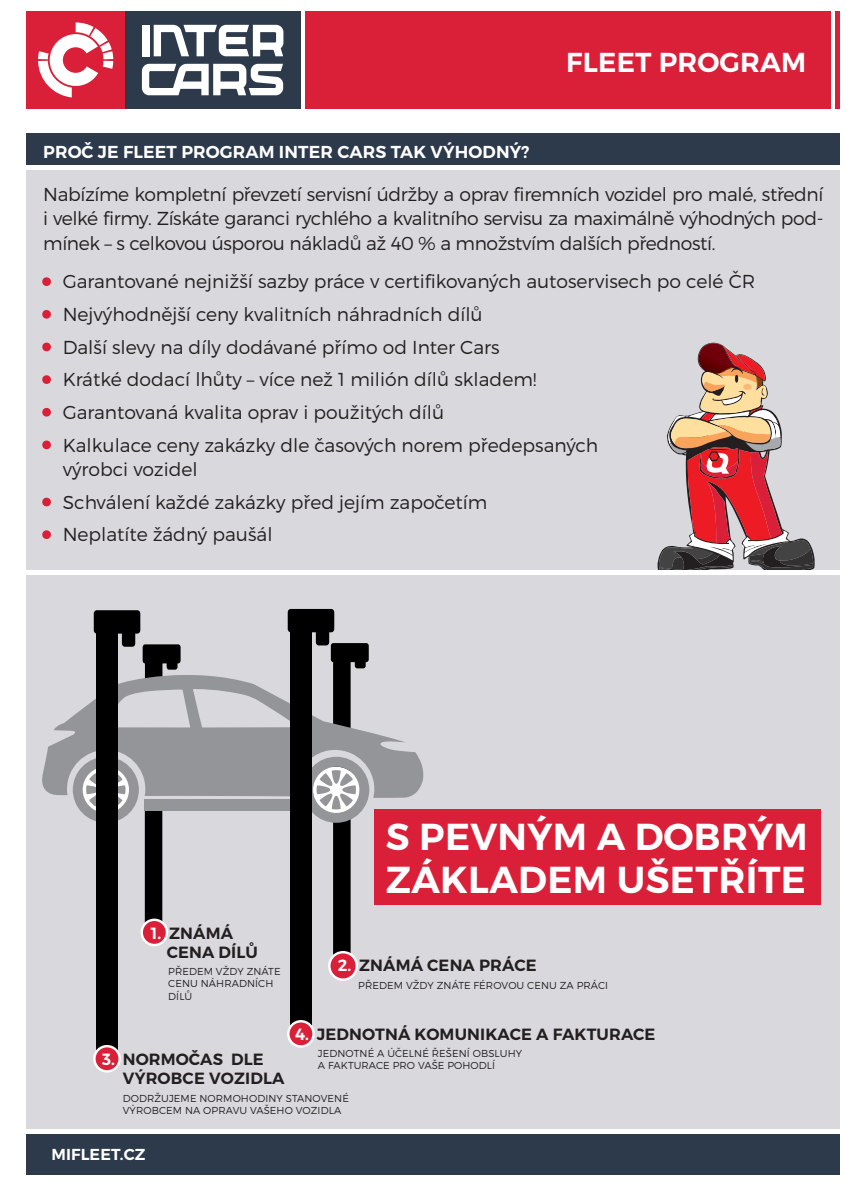
<style>
.page{position:relative;width:853px;height:1192px;background:#fff}
.page>*{position:absolute;margin:0;border:0;box-sizing:border-box;transform-origin:0 0}
.t1{font:600 37.5px/43px "Montserrat";letter-spacing:.01em;color:#fff}
.t2{font:600 27.3px "Montserrat";letter-spacing:.01em;color:#fff}
.t3{font:300 18.75px/24.5px "Montserrat";color:#231f20;text-align:justify}
.t4{font:600 17.25px "Montserrat";letter-spacing:.01em;color:#fff}
.t5{font:600 16.2px/19.5px "Montserrat";letter-spacing:.01em;color:#231f20}
.t6{font:600 15.9px "Montserrat";letter-spacing:.01em;color:#fff}
.t7{font:300 10.05px/12.1px "Montserrat";letter-spacing:.01em;color:#231f20}
.s1{font-weight:900;color:#da2038}
.s2{color:#fff}
</style>
<div class="page">
<div style="left:27px;top:570px;width:812px;height:564px;background:#d9d9dd"></div>
<div style="left:373px;top:809px;width:447px;height:96px;background:#da2038"></div>
<div style="left:27px;top:11px;width:812px;height:98px;background:#da2038"></div>
<svg style="left:831px;top:11px;width:3px;height:98px"></svg>
<div style="left:27px;top:1134px;width:812px;height:40px;background:#2c3a4c"></div>
<div style="left:27px;top:134px;width:812px;height:32px;background:#2c3a4c"></div>
<div style="left:27px;top:166px;width:812px;height:409px;background:#d9d9dd"></div>
<div style="left:2px;top:165px;width:850px;height:5px;background:#fff"></div>
<svg style="left:657px;top:343px;width:157px;height:227px"></svg>
<div style="left:4px;top:1129px;width:848px;height:5px;background:#fff"></div>
<div style="left:14px;top:570px;width:838px;height:5px;background:#fff"></div>
<div style="left:166px;top:647px;width:11px;height:23px;background:#000;border-radius:3px"></div>
<div style="left:143px;top:644px;width:37px;height:19px;background:#000;border-radius:3px"></div>
<svg style="left:145px;top:663px;width:17px;height:3px"></svg>
<div style="left:331px;top:643px;width:37px;height:19px;background:#000;border-radius:3px"></div>
<div style="left:145px;top:799px;width:147px;height:12px;background:#939598"></div>
<svg style="left:42px;top:666px;width:382px;height:132px;fill:#97999c"></svg>
<div style="left:290px;top:628px;width:21px;height:410px;background:#000"></div>
<div style="left:316px;top:617px;width:13px;height:28px;background:#000;border-radius:3px"></div>
<div style="left:287px;top:609px;width:47px;height:23px;background:#000;border-radius:3px"></div>
<div style="left:96px;top:629px;width:21px;height:432px;background:#000"></div>
<div style="left:122px;top:619px;width:13px;height:28px;background:#000;border-radius:3px"></div>
<div style="left:94px;top:610px;width:46px;height:24px;background:#000;border-radius:3px"></div>
<svg style="left:73px;top:730px;width:95px;height:216px"></svg>
<svg style="left:311px;top:657px;width:58px;height:324px"></svg>
<svg style="left:287px;top:1020px;width:27px;height:28px"></svg>
<svg style="left:93px;top:1045px;width:28px;height:28px"></svg>
<svg style="left:300px;top:11px;width:4px;height:98px"></svg>
<div style="left:124px;top:11px;width:176px;height:98px;background:#2c3a4c"></div>
<div style="left:142px;top:25px;width:7px;height:31px;background:#fff"></div>
<svg style="left:142px;top:64px;width:141px;height:31px"></svg>
<svg style="left:154px;top:25px;width:129px;height:31px"></svg>
<svg style="left:38px;top:22px;width:75px;height:75px"></svg>
<p class="t4" style="left:43px;top:145px;width:487px">PROČ JE FLEET PROGRAM INTER CARS TAK VÝHODNÝ?</p>
<h2 class="t2" style="left:566px;top:52px;width:241px">FLEET PROGRAM</h2>
<p class="t3" style="left:43px;top:184px;width:781px">Nabízíme kompletní převzetí servisní údržby a oprav firemních vozidel pro malé, střední i velké firmy. Získáte garanci rychlého a kvalitního servisu za maximálně výhodných pod&shy;mínek – s celkovou úsporou nákladů až 40 % a množstvím dalších předností.</p>
<p class="t3" style="left:43px;top:272px;width:713px"><span class="s1">•</span> Garantované nejnižší sazby práce v certifikovaných autoservisech po celé ČR</p>
<p class="t3" style="left:43px;top:304px;width:441px"><span class="s1">•</span> Nejvýhodnější ceny kvalitních náhradních dílů</p>
<p class="t3" style="left:43px;top:337px;width:458px"><span class="s1">•</span> Další slevy na díly dodávané přímo od Inter Cars</p>
<p class="t3" style="left:43px;top:370px;width:495px"><span class="s1">•</span> Krátké dodací lhůty – více než 1 milión dílů skladem!</p>
<p class="t3" style="left:43px;top:402px;width:402px"><span class="s1">•</span> Garantovaná kvalita oprav i použitých dílů</p>
<p class="t3" style="left:63px;top:435px;width:537px;text-indent:-20px"><span class="s1">•</span> Kalkulace ceny zakázky dle časových norem předepsaných výrobci vozidel</p>
<p class="t3" style="left:43px;top:492px;width:445px"><span class="s1">•</span> Schválení každé zakázky před jejím započetím</p>
<p class="t3" style="left:43px;top:525px;width:231px"><span class="s1">•</span> Neplatíte žádný paušál</p>
<h1 class="t1" style="left:385px;top:819px;width:423px">S PEVNÝM A DOBRÝM<br>ZÁKLADEM UŠETŘÍTE</h1>
<p class="t5" style="left:167px;top:925px;width:93px;text-indent:-16px"><span class="s2">1.</span> ZNÁMÁ<br>CENA DÍLŮ</p>
<p class="t7" style="left:168px;top:967px;width:114px">PŘEDEM VŽDY ZNÁTE<br>CENU NÁHRADNÍCH<br>DÍLŮ</p>
<p class="t5" style="left:337px;top:957px;width:200px"><span class="s2">2.</span> ZNÁMÁ CENA PRÁCE</p>
<p class="t7" style="left:358px;top:980px;width:251px">PŘEDEM VŽDY ZNÁTE FÉROVOU CENU ZA PRÁCI</p>
<p class="t5" style="left:295px;top:1026px;width:362px"><span class="s2">4.</span> JEDNOTNÁ KOMUNIKACE A FAKTURACE</p>
<p class="t7" style="left:318px;top:1049px;width:206px">JEDNOTNÉ A ÚČELNÉ ŘEŠENÍ OBSLUHY<br>A FAKTURACE PRO VAŠE POHODLÍ</p>
<p class="t5" style="left:123px;top:1051px;width:163px;text-indent:-21px"><span class="s2">3.</span> NORMOČAS DLE<br>VÝROBCE VOZIDLA</p>
<p class="t7" style="left:123px;top:1093px;width:227px">DODRŽUJEME NORMOHODINY STANOVENÉ<br>VÝROBCEM NA OPRAVU VAŠEHO VOZIDLA</p>
<p class="t6" style="left:51px;top:1148px;width:96px">MIFLEET.CZ</p>
</div>
